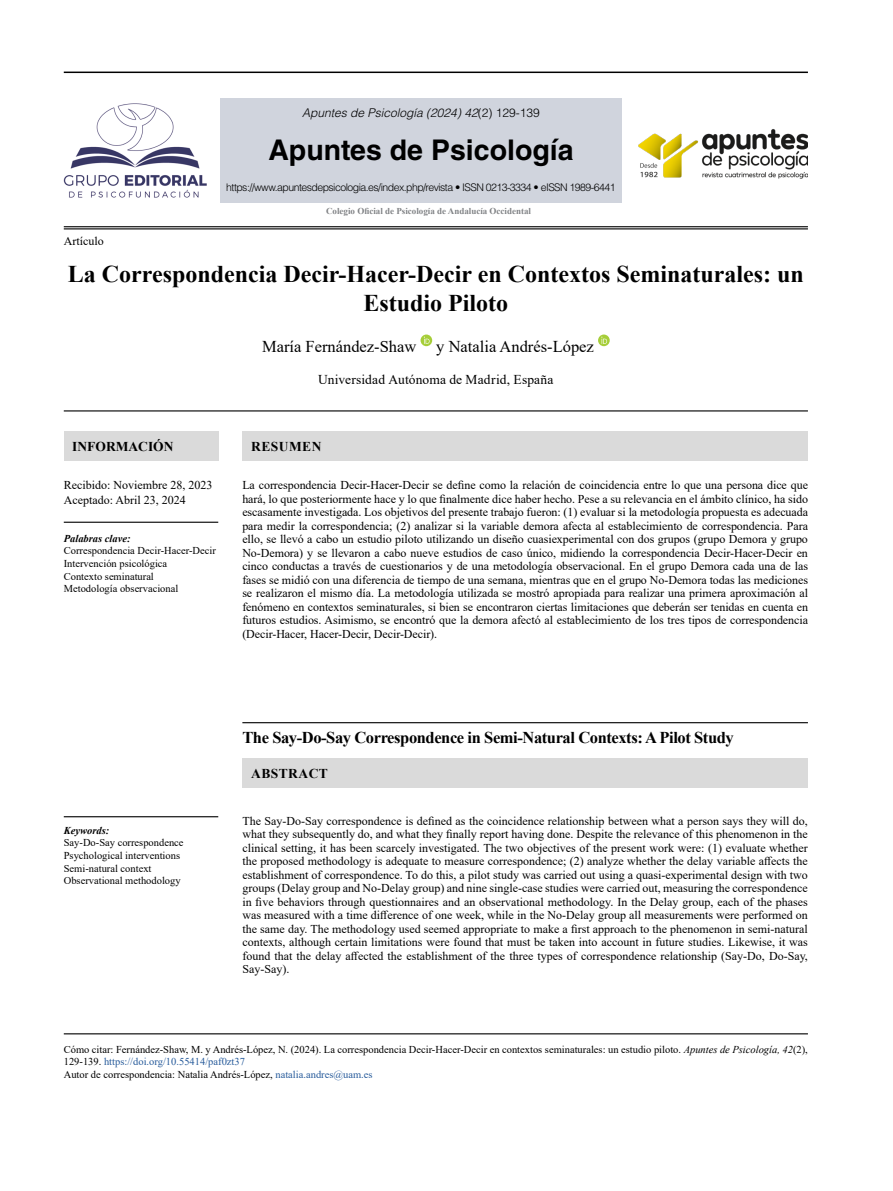
<style>
.page{position:relative;width:893px;height:1191px;background:#fff}
.page>*{position:absolute;margin:0;border:0;box-sizing:border-box;transform-origin:0 0}
.t1{font:700 28.5px "Helvetica LT Std";color:#000}
.t2{font:700 24px/28.8px "Times New Roman";color:#000;text-align:center}
.t3{font:700 16.5px "Times New Roman";letter-spacing:-.025em;color:#000}
.t4{font:16.5px "Times New Roman";color:#000}
.t5{font:13.5px "Times New Roman";letter-spacing:.01em;color:#000}
.t6{font:700 13.5px "Times New Roman";letter-spacing:.035em;color:#000}
.t7{font:700 13.5px "Times New Roman";color:#000}
.t8{font:12px/13.5px "Times New Roman";color:#000;text-align:justify}
.t9{font:italic 300 12px "Helvetica LT Std";color:#000}
.t10{font:10.5px/12.6px "Times New Roman";color:#000}
.t11{font:300 10.5px "Helvetica LT Std";letter-spacing:-.05em;color:#000}
.t12{font:italic 700 10.5px "Times New Roman";color:#000}
.t13{font:700 9px "Times New Roman";color:#808285}
.s1{font-style:normal}
.s2{font-style:italic}
.s3{color:#275b9b}
</style>
<div class="page">
<hr style="left:64px;top:410px;width:744px;height:1px;background:#000">
<hr style="left:64px;top:1033px;width:744px;height:1px;background:#000">
<hr style="left:64px;top:816px;width:154px;height:1px;background:#000">
<hr style="left:242px;top:722px;width:566px;height:1px;background:#000">
<hr style="left:64px;top:521px;width:154px;height:2px;background:#000">
<div style="left:242px;top:758px;width:566px;height:30px;background:#dadada"></div>
<div style="left:64px;top:431px;width:154px;height:30px;background:#dadada"></div>
<div style="left:421px;top:334px;width:11px;height:12px;background:#a6ce39;border-radius:50%"></div>
<svg style="left:424px;top:337px;width:6px;height:7px"></svg>
<svg style="left:598px;top:334px;width:12px;height:12px"></svg>
<svg style="left:601px;top:337px;width:6px;height:7px"></svg>
<hr style="left:64px;top:226px;width:744px;height:1px;background:#000">
<hr style="left:64px;top:72px;width:744px;height:1px;background:#000">
<hr style="left:64px;top:228px;width:744px;height:1px;background:#000">
<div style="left:242px;top:431px;width:566px;height:30px;background:#dadada"></div>
<div style="left:220px;top:98px;width:402px;height:105px;background:#d0d4dd"></div>
<img style="left:64px;top:103px;width:143px;height:95px">
<img style="left:638px;top:129px;width:170px;height:50px">
<p class="t9" style="left:302px;top:105px;width:239px">Apuntes de Psicología (2024) 42<span class="s1">(2) 129-139</span></p>
<h1 class="t1" style="left:268px;top:133px;width:307px">Apuntes de Psicología</h1>
<p class="t11" style="left:226px;top:181px;width:391px">https://www.apuntesdepsicologia.es/index.php/revista • ISSN 0213-3334 • eISSN 1989-6441</p>
<p class="t8" style="left:64px;top:234px;width:41px">Artículo</p>
<p class="t13" style="left:326px;top:205px;width:207px">Colegio Oficial de Psicología de Andalucía Occidental</p>
<h2 class="t2" style="left:68px;top:259px;width:737px">La Correspondencia Decir-Hacer-Decir en Contextos Seminaturales: un<br>Estudio Piloto</h2>
<h3 class="t4" style="left:262px;top:334px;width:333px">María Fernández-Shaw y Natalia Andrés-López</h3>
<p class="t5" style="left:318px;top:370px;width:237px">Universidad Autónoma de Madrid, España</p>
<p class="t7" style="left:72px;top:436px;width:103px">INFORMACIÓN</p>
<p class="t8" style="left:64px;top:477px;width:150px;line-height:15px">Recibido: Noviembre 28, 2023<br>Aceptado: Abril 23, 2024</p>
<p class="t12" style="left:64px;top:531px;width:68px">Palabras clave:</p>
<p class="t10" style="left:64px;top:544px;width:154px">Correspondencia Decir-Hacer-Decir<br>Intervención psicológica<br>Contexto seminatural<br>Metodología observacional</p>
<p class="t6" style="left:251px;top:437px;width:72px">RESUMEN</p>
<p class="t8" style="left:242px;top:478px;width:567px">La correspondencia Decir-Hacer-Decir se define como la relación de coincidencia entre lo que una persona dice que hará, lo que posteriormente hace y lo que finalmente dice haber hecho. Pese a su relevancia en el ámbito clínico, ha sido escasamente investigada. Los objetivos del presente trabajo fueron: (1) evaluar si la metodología propuesta es adecuada para medir la correspondencia; (2) analizar si la variable demora afecta al establecimiento de correspondencia. Para ello, se llevó a cabo un estudio piloto utilizando un diseño cuasiexperimental con dos grupos (grupo Demora y grupo No-Demora) y se llevaron a cabo nueve estudios de caso único, midiendo la correspondencia Decir-Hacer-Decir en cinco conductas a través de cuestionarios y de una metodología observacional. En el grupo Demora cada una de las fases se midió con una diferencia de tiempo de una semana, mientras que en el grupo No-Demora todas las mediciones se realizaron el mismo día. La metodología utilizada se mostró apropiada para realizar una primera aproximación al fenómeno en contextos seminaturales, si bien se encontraron ciertas limitaciones que deberán ser tenidas en cuenta en futuros estudios. Asimismo, se encontró que la demora afectó al establecimiento de los tres tipos de correspondencia (Decir-Hacer, Hacer-Decir, Decir-Decir).</p>
<p class="t12" style="left:64px;top:823px;width:47px">Keywords:</p>
<p class="t10" style="left:64px;top:836px;width:121px">Say-Do-Say correspondence<br>Psychological interventions<br>Semi-natural context<br>Observational methodology</p>
<h3 class="t3" style="left:242px;top:725px;width:493px">The Say-Do-Say Correspondence in Semi-Natural Contexts: A Pilot Study</h3>
<p class="t6" style="left:251px;top:763px;width:78px">ABSTRACT</p>
<p class="t8" style="left:242px;top:813px;width:567px">The Say-Do-Say correspondence is defined as the coincidence relationship between what a person says they will do, what they subsequently do, and what they finally report having done. Despite the relevance of this phenomenon in the clinical setting, it has been scarcely investigated. The two objectives of the present work were: (1) evaluate whether the proposed methodology is adequate to measure correspondence; (2) analyze whether the delay variable affects the establishment of correspondence. To do this, a pilot study was carried out using a quasi-experimental design with two groups (Delay group and No-Delay group) and nine single-case studies were carried out, measuring the correspondence in five behaviors through questionnaires and an observational methodology. In the Delay group, each of the phases was measured with a time difference of one week, while in the No-Delay group all measurements were performed on the same day. The methodology used seemed appropriate to make a first approach to the phenomenon in semi-natural contexts, although certain limitations were found that must be taken into account in future studies. Likewise, it was found that the delay affected the establishment of the three types of correspondence relationship (Say-Do, Do-Say, Say-Say).</p>
<p class="t10" style="left:64px;top:1042px;width:746px">Cómo citar: Fernández-Shaw, M. y Andrés-López, N. (2024). La correspondencia Decir-Hacer-Decir en contextos seminaturales: un estudio piloto. <span class="s2">Apuntes de Psicología, 42</span>(2),<br>129-139. <span class="s3">https://doi.org/10.55414/paf0zt37<br></span>Autor de correspondencia: Natalia Andrés-López, <span class="s3">natalia.andres@uam.es</span></p>
</div>
